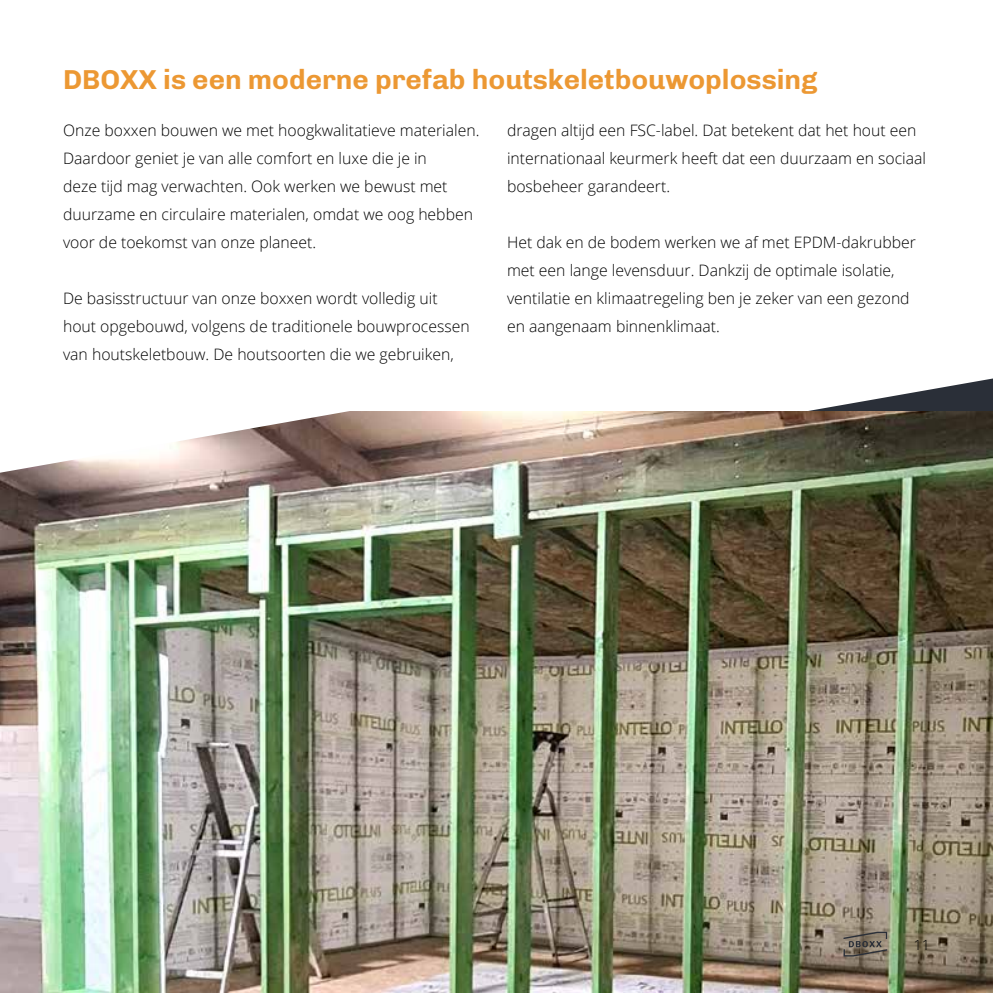
<style>
.page{position:relative;width:993px;height:993px;background:#fff}
.page>*{position:absolute;margin:0;border:0;box-sizing:border-box;transform-origin:0 0}
.t1{font:700 28px "Chivo";color:#ec9833}
.t2{font:300 15.75px/28px "Open Sans";color:#000}
.t3{font:300 14px "Open Sans";color:#000}
</style>
<div class="page">
<svg style="left:808px;top:378px;width:184px;height:33px"></svg>
<img style="left:0;top:411px;width:992px;height:581px">
<svg style="left:0;top:411px;width:627px;height:61px"></svg>
<svg style="left:843px;top:931px;width:43px;height:25px"></svg>
<h1 class="t1" style="left:63px;top:62px;width:755px">DBOXX is een moderne prefab houtskeletbouwoplossing</h1>
<p class="t2" style="left:63px;top:115px;width:418px">Onze boxxen bouwen we met hoogkwalitatieve materialen.<br>Daardoor geniet je van alle comfort en luxe die je in<br>deze tijd mag verwachten. Ook werken we bewust met duurzame en circulaire materialen, omdat we oog hebben voor de toekomst van onze planeet.</p>
<p class="t2" style="left:507px;top:115px;width:420px">dragen altijd een FSC-label. Dat betekent dat het hout een internationaal keurmerk heeft dat een duurzaam en sociaal bosbeheer garandeert.</p>
<p class="t2" style="left:507px;top:227px;width:410px">Het dak en de bodem werken we af met EPDM-dakrubber met een lange levensduur. Dankzij de optimale isolatie, ventilatie en klimaatregeling ben je zeker van een gezond en aangenaam binnenklimaat.</p>
<p class="t2" style="left:63px;top:283px;width:408px">De basisstructuur van onze boxxen wordt volledig uit hout opgebouwd, volgens de traditionele bouwprocessen van houtskeletbouw. De houtsoorten die we gebruiken,</p>
<p class="t3" style="left:913px;top:934px;width:17px">11</p>
</div>
